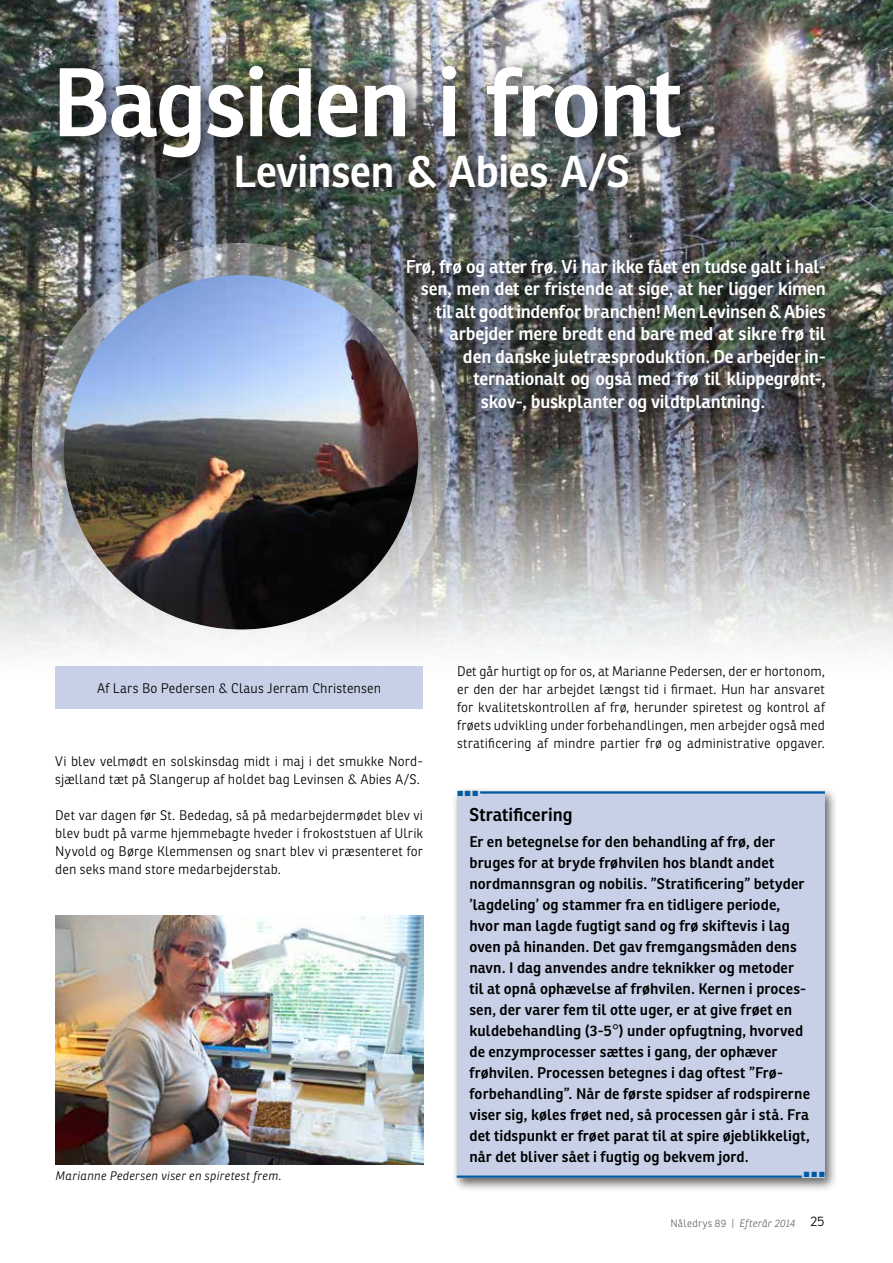
<style>
.page{position:relative;width:893px;height:1263px;background:#fff}
.page>*{position:absolute;margin:0;border:0;box-sizing:border-box;transform-origin:0 0}
.t1{font:600 94.5px "Ronnia Fyens";letter-spacing:-.03em;color:#fff}
.t2{font:600 43.5px "Ronnia Fyens";letter-spacing:-.02em;color:#fff}
.t3{font:600 18px "Ronnia Fyens";letter-spacing:-.01em;color:#fff}
.t4{font:600 18px "Ronnia Fyens";color:#000}
.t5{font:600 15px/21px "Ronnia Fyens";letter-spacing:.005em;color:#000}
.t6{font:300 13.5px/18px "Ronnia Fyens";letter-spacing:.01em;color:#000;text-align:justify}
.t7{font:italic 300 12px "Ronnia Fyens";letter-spacing:.025em;color:#000}
.t8{font:300 10.5px "Ronnia Fyens";letter-spacing:.025em;color:#68676c}
.t9{font:7.5px "Zapf Dingbats Std";color:#005a9f}
.s1{font-style:italic}
.s2{font-size:13.5px;color:#000}
</style>
<div class="page">
<img style="left:55px;top:915px;width:368px;height:249px">
<div style="left:452px;top:787px;width:386px;height:405px;background:#000;opacity:.6"></div>
<div style="left:457px;top:791px;width:367px;height:387px;background:#c7d0e7"></div>
<hr style="left:457px;top:1175px;width:345px;height:3px;background:#005a9f">
<hr style="left:480px;top:791px;width:345px;height:3px;background:#005a9f">
<img style="left:0;top:0;width:893px;height:654px">
<img style="left:64px;top:275px;width:354px;height:354px;border-radius:177px">
<div style="left:32px;top:243px;width:418px;height:418px;border:32px solid #fff;border-radius:50%"></div>
<div style="left:47px;top:54px;width:657px;height:160px;background:#000;opacity:.82"></div>
<div style="left:400px;top:251px;width:445px;height:180px;background:#000;opacity:.75"></div>
<div style="left:55px;top:666px;width:368px;height:43px;background:#c7d0e7"></div>
<h1 class="t1" style="left:52px;top:44px;width:632px">Bagsiden i front</h1>
<h2 class="t2" style="left:233px;top:145px;width:398px">Levinsen &amp; Abies A/S</h2>
<p class="t3" style="left:406px;top:255px;width:421px">Frø, frø og atter frø. Vi har ikke fået en tudse galt i hal-</p>
<p class="t3" style="left:421px;top:277px;width:406px">sen, men det er fristende at sige, at her ligger kimen</p>
<p class="t3" style="left:436px;top:300px;width:391px">til alt godt indenfor branchen! Men Levinsen &amp; Abies</p>
<p class="t3" style="left:449px;top:322px;width:378px">arbejder mere bredt end bare med at sikre frø til</p>
<p class="t3" style="left:463px;top:345px;width:365px">den danske juletræsproduktion. De arbejder in-</p>
<p class="t3" style="left:473px;top:367px;width:354px">ternationalt og også med frø til klippegrønt-,</p>
<p class="t3" style="left:481px;top:390px;width:286px">skov-, buskplanter og vildtplantning.</p>
<p class="t6" style="left:97px;top:679px;width:286px">Af Lars Bo Pedersen &amp; Claus Jerram Christensen</p>
<p class="t6" style="left:457px;top:662px;width:369px">Det går hurtigt op for os, at Marianne Pedersen, der er hortonom, er den der har arbejdet længst tid i firmaet. Hun har ansvaret for kvalitetskontrollen af frø, herunder spiretest og kontrol af frøets udvikling under forbehandlingen, men arbejder også med stratificering af mindre partier frø og administrative opgaver.</p>
<p class="t6" style="left:55px;top:752px;width:369px">Vi blev velmødt en solskinsdag midt i maj i det smukke Nord&shy;sjælland tæt på Slangerup af holdet bag Levinsen &amp; Abies A/S.</p>
<p class="t6" style="left:55px;top:806px;width:369px">Det var dagen før St. Bededag, så på medarbejdermødet blev vi blev budt på varme hjemmebagte hveder i frokoststuen af Ulrik Nyvold og Børge Klemmensen og snart blev vi præsenteret for den seks mand store medarbejderstab.</p>
<p class="t7" style="left:55px;top:1168px;width:227px">Marianne Pedersen viser en spiretest frem.</p>
<p class="t9" style="left:457px;top:790px;width:22px">■■■</p>
<p class="t4" style="left:469px;top:804px;width:105px">Stratificering</p>
<p class="t5" style="left:469px;top:831px;width:342px">Er en betegnelse for den behandling af frø, der bruges for at bryde frøhvilen hos blandt andet nordmannsgran og nobilis. ”Stratificering” betyder ’lagdeling’ og stammer fra en tidligere periode, hvor man lagde fugtigt sand og frø skiftevis i lag oven på hinanden. Det gav fremgangsmåden dens navn. I dag anvendes andre teknikker og metoder til at opnå ophævelse af frøhvilen. Kernen i proces&shy;sen, der varer fem til otte uger, er at give frøet en kuldebehandling (3-5<sup>m</sup>) under opfugtning, hvorved de enzymprocesser sættes i gang, der ophæver frøhvilen. Processen betegnes i dag oftest ”Frø&shy;forbehandling”. Når de første spidser af rodspirerne viser sig, køles frøet ned, så processen går i stå. Fra det tidspunkt er frøet parat til at spire øjeblikkeligt, når det bliver sået i fugtig og bekvem jord.</p>
<p class="t9" style="left:804px;top:1171px;width:22px">■■■</p>
<p class="t8" style="left:670px;top:1217px;width:155px">Nåledrys 89 | <span class="s1">Efterår 2014</span> <span class="s2">25</span></p>
</div>
